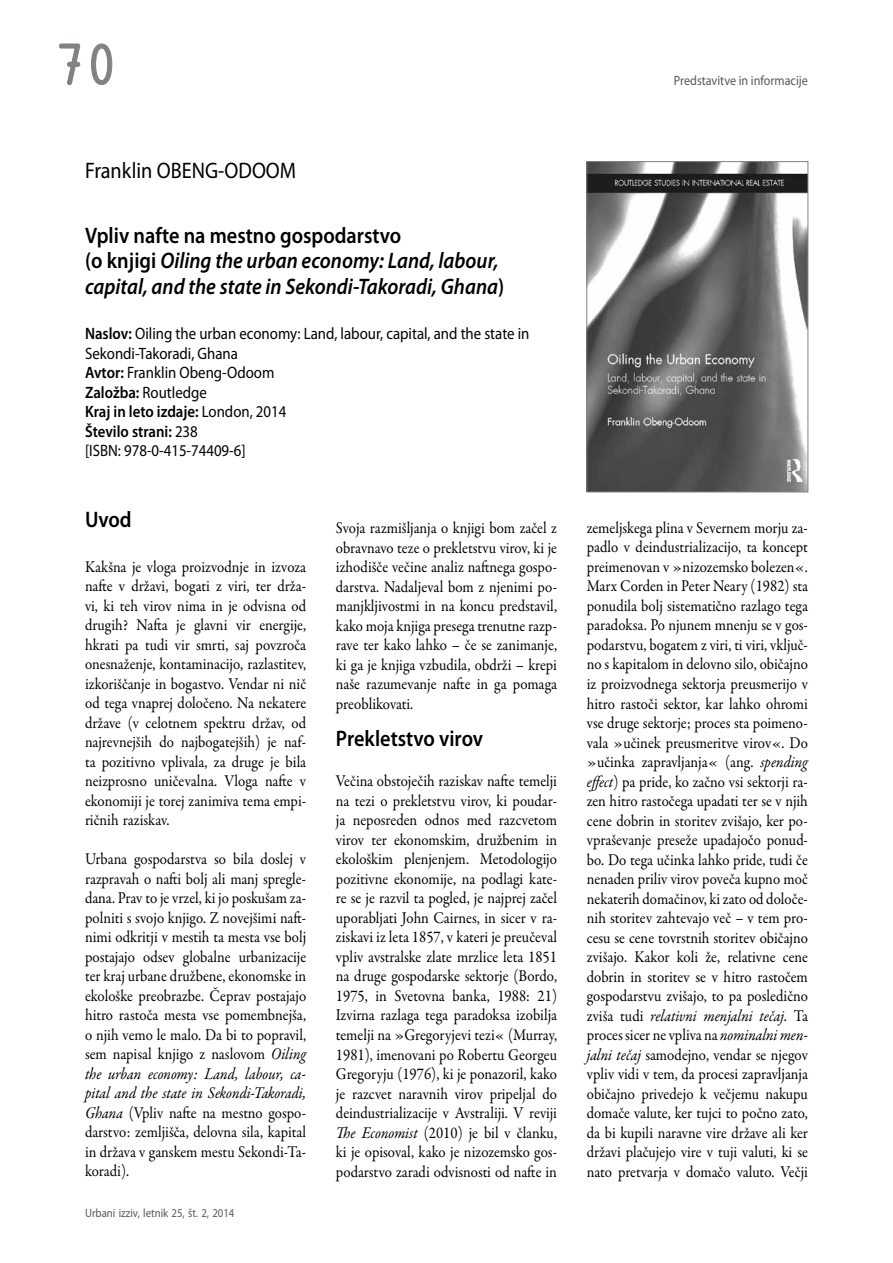
<style>
.page{position:relative;width:893px;height:1263px;background:#fff}
.page>*{position:absolute;margin:0;border:0;box-sizing:border-box;transform-origin:0 0}
.t1{font:63px "ISOCTEUR";color:#808285}
.t2{font:italic 600 22.5px/25.5px "Myriad Pro";color:#000;scale:.9 1}
.t3{font:600 22.5px "Myriad Pro";color:#000;scale:.9 1}
.t4{font:22.5px "Myriad Pro";color:#000;scale:.9 1}
.t5{font:16.5px/19.5px "Garamond Premr Pro";letter-spacing:-.005em;color:#000;text-align:justify;scale:.9 1}
.t6{font:16.5px/19.5px "Myriad Pro";color:#000;scale:.9 1}
.t7{font:13.5px "Myriad Pro";color:#58595b;scale:.9 1}
.t8{font:12px "Myriad Pro";color:#58595b;scale:.9 1}
.s1{font-style:normal}
.s2{font-weight:600}
.s3{font-style:italic}
</style>
<div class="page">
<svg style="left:59px;top:43px;width:21px;height:42px"></svg>
<svg style="left:91px;top:43px;width:22px;height:42px"></svg>
<img style="left:588px;top:163px;width:218px;height:327px">
<div style="left:586px;top:161px;width:222px;height:331px;border:1px solid #808285"></div>
<h1 class="t1" style="left:47px;top:24px;width:78px">70</h1>
<p class="t7" style="left:674px;top:73px;width:150px">Predstavitve in informacije</p>
<h2 class="t4" style="left:85px;top:159px;width:236px">Franklin OBENG‑ODOOM</h2>
<h2 class="t2" style="left:85px;top:222px;width:467px"><span class="s1">Vpliv nafte na mestno gospodarstvo<br>(o knjigi</span> Oiling the urban economy: Land, labour, capital, and the state in Sekondi-Takoradi, Ghana<span class="s1">)</span></h2>
<p class="t6" style="left:85px;top:324px;width:495px"><span class="s2">Naslov:</span> Oiling the urban economy: Land, labour, capital, and the state in<br>Sekondi-Takoradi, Ghana<br><span class="s2">Avtor:</span> Franklin Obeng‑Odoom<br><span class="s2">Založba:</span> Routledge<br><span class="s2">Kraj in leto izdaje:</span> London, 2014<br><span class="s2">Število strani:</span> 238<br>[ISBN: 978-0-415-74409-6]</p>
<h2 class="t3" style="left:85px;top:505px;width:53px">Uvod</h2>
<p class="t5" style="left:85px;top:557px;width:247px">Kakšna je vloga proizvodnje in izvoza nafte v državi, bogati z viri, ter drža&shy;vi, ki teh virov nima in je odvisna od drugih? Nafta je glavni vir energije, hkrati pa tudi vir smrti, saj povzroča onesnaženje, kontaminacijo, razlastitev, izkoriščanje in bogastvo. Vendar ni nič od tega vnaprej določeno. Na nekatere države (v celotnem spektru držav, od najrevnejših do najbogatejših) je naf&shy;ta pozitivno vplivala, za druge je bila neizprosno uničevalna. Vloga nafte v ekonomiji je torej zanimiva tema empi&shy;ričnih raziskav.</p>
<p class="t5" style="left:85px;top:850px;width:247px">Urbana gospodarstva so bila doslej v razpravah o nafti bolj ali manj spregle&shy;dana. Prav to je vrzel, ki jo poskušam za&shy;polniti s svojo knjigo. Z novejšimi naft&shy;nimi odkritji v mestih ta mesta vse bolj postajajo odsev globalne urbanizacije ter kraj urbane družbene, ekonomske in ekološke preobrazbe. Čeprav postajajo hitro rastoča mesta vse pomembnejša, o njih vemo le malo. Da bi to popravil, sem napisal knjigo z naslovom <span class="s3">Oiling the urban economy: Land, labour, ca&shy;pital and the state in Sekondi-Takoradi, Ghana</span> (Vpliv nafte na mestno gospo&shy;darstvo: zemljišča, delovna sila, kapital in država v ganskem mestu Sekondi-Ta&shy;koradi).</p>
<p class="t8" style="left:85px;top:1206px;width:168px">Urbani izziv, letnik 25, št. 2, 2014</p>
<p class="t5" style="left:336px;top:518px;width:247px">Svoja razmišljanja o knjigi bom začel z obravnavo teze o prekletstvu virov, ki je izhodišče večine analiz naftnega gospo&shy;darstva. Nadaljeval bom z njenimi po&shy;manjkljivostmi in na koncu predstavil, kako moja knjiga presega trenutne razp&shy;rave ter kako lahko – če se zanimanje, ki ga je knjiga vzbudila, obdrži – krepi naše razumevanje nafte in ga pomaga preoblikovati.</p>
<h2 class="t3" style="left:336px;top:724px;width:165px">Prekletstvo virov</h2>
<p class="t5" style="left:336px;top:772px;width:247px">Večina obstoječih raziskav nafte temelji na tezi o prekletstvu virov, ki poudar&shy;ja neposreden odnos med razcvetom virov ter ekonomskim, družbenim in ekološkim plenjenjem. Metodologijo pozitivne ekonomije, na podlagi kate&shy;re se je razvil ta pogled, je najprej začel uporabljati John Cairnes, in sicer v ra&shy;ziskavi iz leta 1857, v kateri je preučeval vpliv avstralske zlate mrzlice leta 1851 na druge gospodarske sektorje (Bordo, 1975, in Svetovna banka, 1988: 21)<br>Izvirna razlaga tega paradoksa izobilja temelji na »Gregoryjevi tezi« (Murray, 1981), imenovani po Robertu Georgeu Gregoryju (1976), ki je ponazoril, kako je razcvet naravnih virov pripeljal do deindustrializacije v Avstraliji. V reviji <span class="s3">The Economist</span> (2010) je bil v članku, ki je opisoval, kako je nizozemsko gos&shy;podarstvo zaradi odvisnosti od nafte in</p>
<p class="t5" style="left:587px;top:518px;width:247px">zemeljskega plina v Severnem morju za&shy;padlo v deindustrializacijo, ta koncept preimenovan v »nizozemsko bolezen«.<br>Marx Corden in Peter Neary (1982) sta ponudila bolj sistematično razlago tega paradoksa. Po njunem mnenju se v gos&shy;podarstvu, bogatem z viri, ti viri, vključ&shy;no s kapitalom in delovno silo, običajno iz proizvodnega sektorja preusmerijo v hitro rastoči sektor, kar lahko ohromi vse druge sektorje; proces sta poimeno&shy;vala »učinek preusmeritve virov«. Do »učinka zapravljanja« (ang. <span class="s3">spending effect</span>) pa pride, ko začno vsi sektorji ra&shy;zen hitro rastočega upadati ter se v njih cene dobrin in storitev zvišajo, ker po&shy;vpraševanje preseže upadajočo ponud&shy;bo. Do tega učinka lahko pride, tudi če nenaden priliv virov poveča kupno moč nekaterih domačinov, ki zato od določe&shy;nih storitev zahtevajo več – v tem pro&shy;cesu se cene tovrstnih storitev običajno zvišajo. Kakor koli že, relativne cene dobrin in storitev se v hitro rastočem gospodarstvu zvišajo, to pa posledično zviša tudi <span class="s3">relativni menjalni tečaj</span>. Ta proces sicer ne vpliva na <span class="s3">nominalni men&shy;jalni tečaj</span> samodejno, vendar se njegov vpliv vidi v tem, da procesi zapravljanja običajno privedejo k večjemu nakupu domače valute, ker tujci to počno zato, da bi kupili naravne vire države ali ker državi plačujejo vire v tuji valuti, ki se nato pretvarja v domačo valuto. Večji</p>
</div>
